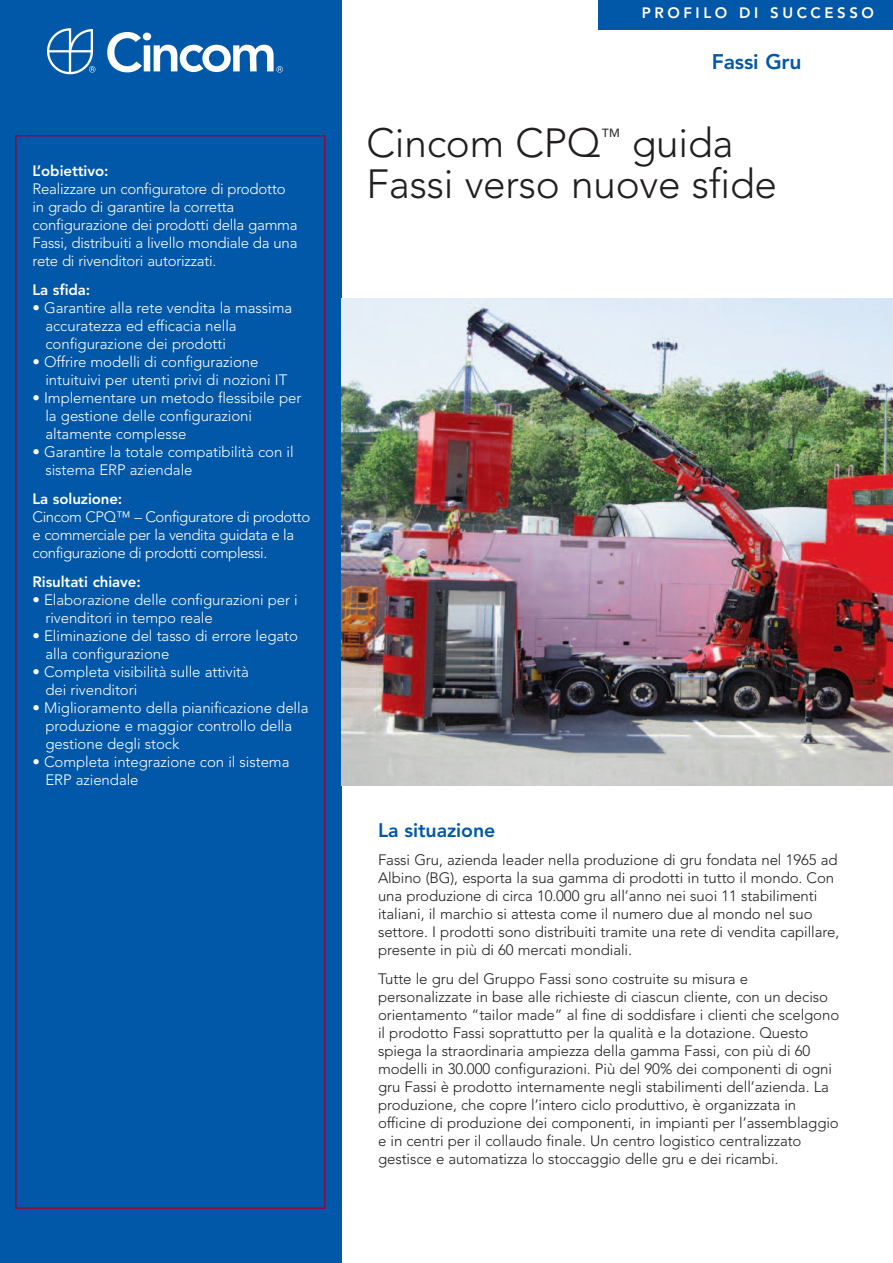
<style>
.page{position:relative;width:893px;height:1263px;background:#fff}
.page>*{position:absolute;margin:0;border:0;box-sizing:border-box;transform-origin:0 0}
.t1{font:300 40.5px/40.5px "Avenir";letter-spacing:-.005em;color:#231f20}
.t2{font:800 21px "Avenir LT";letter-spacing:-.005em;color:#0157a8}
.t3{font:800 19.5px "Avenir";letter-spacing:-.005em;color:#0157a8}
.t4{font:300 15px/18px "Avenir";letter-spacing:-.005em;color:#231f20}
.t5{font:300 15px/18px "Avenir";letter-spacing:-.005em;color:#fff}
.t6{font:300 15px/18px "Avenir";letter-spacing:-.025em;color:#fff}
.t7{font:800 15px "Avenir";letter-spacing:-.005em;color:#fff}
.t8{font:800 15px "Avenir LT";letter-spacing:.235em;color:#fff}
</style>
<div class="page">
<div style="left:0;top:0;width:342px;height:1263px;background:#0157a8"></div>
<svg style="left:47px;top:28px;width:48px;height:46px"></svg>
<svg style="left:107px;top:32px;width:176px;height:41px"></svg>
<div style="left:15px;top:135px;width:310px;height:1074px;border:2px solid #8c0b42"></div>
<img style="left:341px;top:299px;width:552px;height:487px">
<div style="left:598px;top:0;width:295px;height:30px;background:#0157a8"></div>
<p class="t7" style="left:33px;top:159px;width:78px">L’obiettivo:</p>
<p class="t5" style="left:33px;top:180px;width:267px">Realizzare un configuratore di prodotto in grado di garantire la corretta configurazione dei prodotti della gamma Fassi, distribuiti a livello mondiale da una rete di rivenditori autorizzati.</p>
<p class="t7" style="left:33px;top:278px;width:59px">La sfida:</p>
<p class="t5" style="left:45px;top:299px;width:248px;text-indent:-13px">• Garantire alla rete vendita la massima accuratezza ed efficacia nella configurazione dei prodotti</p>
<p class="t5" style="left:45px;top:353px;width:243px;text-indent:-13px">• Offrire modelli di configurazione intuituivi per utenti privi di nozioni IT</p>
<p class="t5" style="left:45px;top:389px;width:257px;text-indent:-13px">• Implementare un metodo flessibile per la gestione delle configurazioni altamente complesse</p>
<p class="t5" style="left:45px;top:443px;width:250px;text-indent:-13px">• Garantire la totale compatibilità con il sistema ERP aziendale</p>
<p class="t7" style="left:33px;top:487px;width:91px">La soluzione:</p>
<p class="t6" style="left:33px;top:508px;width:279px">Cincom CPQ™ – Configuratore di prodotto e commerciale per la vendita guidata e la configurazione di prodotti complessi.</p>
<p class="t7" style="left:33px;top:570px;width:110px">Risultati chiave:</p>
<p class="t5" style="left:45px;top:591px;width:254px;text-indent:-13px">• Elaborazione delle configurazioni per i rivenditori in tempo reale</p>
<p class="t5" style="left:45px;top:627px;width:254px;text-indent:-13px">• Eliminazione del tasso di errore legato alla configurazione</p>
<p class="t5" style="left:45px;top:663px;width:205px;text-indent:-13px">• Completa visibilità sulle attività dei rivenditori</p>
<p class="t5" style="left:45px;top:699px;width:264px;text-indent:-13px">• Miglioramento della pianificazione della produzione e maggior controllo della gestione degli stock</p>
<p class="t5" style="left:45px;top:753px;width:245px;text-indent:-13px">• Completa integrazione con il sistema<br>ERP aziendale</p>
<p class="t8" style="left:642px;top:7px;width:234px">PROFILO DI SUCCESSO</p>
<h2 class="t2" style="left:712px;top:53px;width:91px">Fassi Gru</h2>
<h1 class="t1" style="left:367px;top:123px;width:412px">Cincom CPQ<sup>™</sup> guida<br>Fassi verso nuove sfide</h1>
<h3 class="t3" style="left:378px;top:815px;width:119px">La situazione</h3>
<p class="t4" style="left:378px;top:851px;width:463px">Fassi Gru, azienda leader nella produzione di gru fondata nel 1965 ad Albino (BG), esporta la sua gamma di prodotti in tutto il mondo. Con una produzione di circa 10.000 gru all’anno nei suoi 11 stabilimenti italiani, il marchio si attesta come il numero due al mondo nel suo settore. I prodotti sono distribuiti tramite una rete di vendita capillare, presente in più di 60 mercati mondiali.</p>
<p class="t4" style="left:378px;top:970px;width:463px">Tutte le gru del Gruppo Fassi sono costruite su misura e personalizzate in base alle richieste di ciascun cliente, con un deciso orientamento “tailor made” al fine di soddisfare i clienti che scelgono il prodotto Fassi soprattutto per la qualità e la dotazione. Questo spiega la straordinaria ampiezza della gamma Fassi, con più di 60 modelli in 30.000 configurazioni. Più del 90% dei componenti di ogni gru Fassi è prodotto internamente negli stabilimenti dell’azienda. La produzione, che copre l’intero ciclo produttivo, è organizzata in officine di produzione dei componenti, in impianti per l’assemblaggio e in centri per il collaudo finale. Un centro logistico centralizzato gestisce e automatizza lo stoccaggio delle gru e dei ricambi.</p>
</div>
